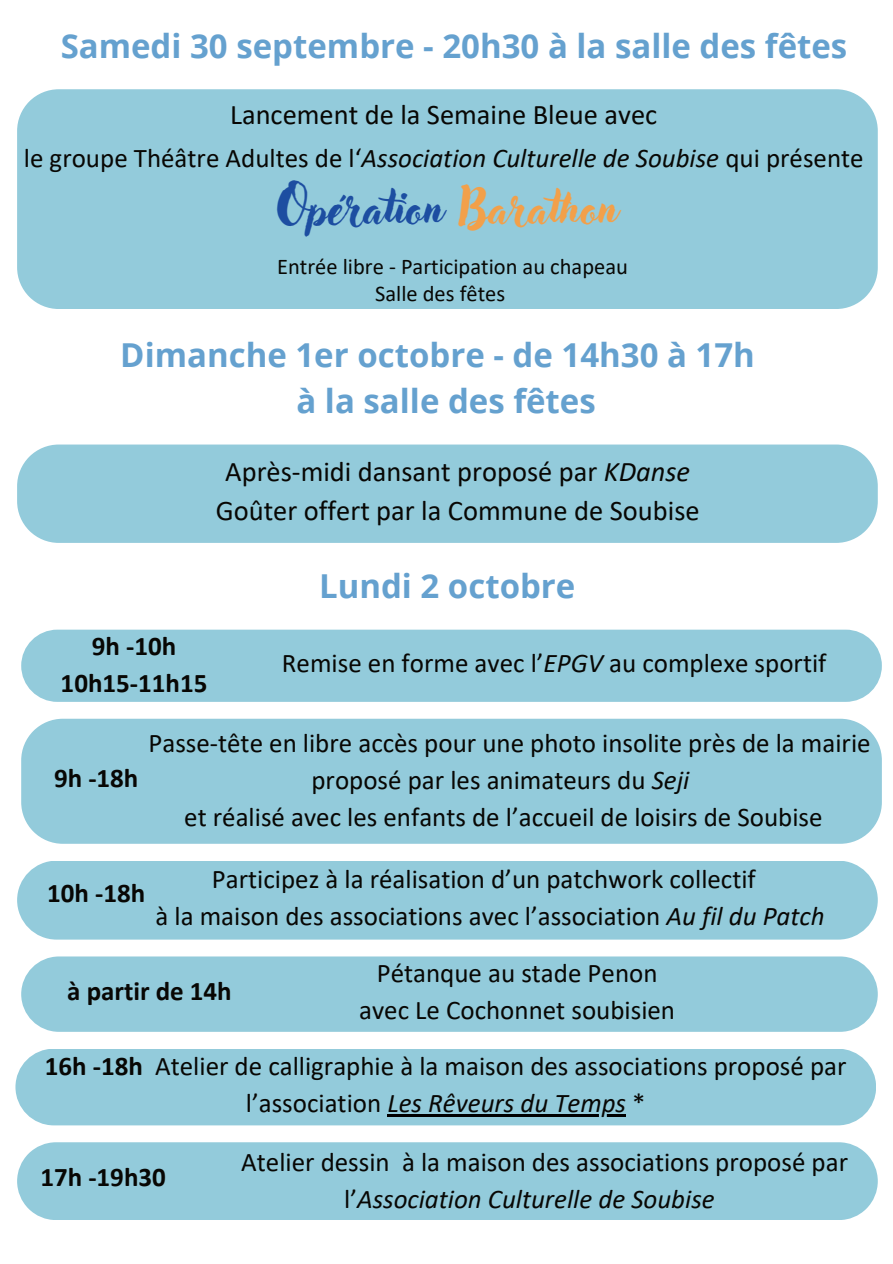
<style>
.page{position:relative;width:893px;height:1264px;background:#fff}
.page>*{position:absolute;margin:0;border:0;box-sizing:border-box;transform-origin:0 0}
.t1{font:45px "Adlery Pro";color:#1d4ea1}
.t2{font:700 33px/46px "Open Sans";color:#65a1cf;text-align:center}
.t3{font:28.5px/39.3px "Calibri";color:#080704;text-align:center}
.t4{font:27px/37px "Calibri";color:#080704;text-align:center}
.t5{font:700 27px/37px "Calibri";color:#080704;text-align:center}
.t6{font:22.5px "Calibri";color:#080704}
.s1{font-style:italic}
.s2{color:#f2a04a}
.s3{font-weight:700}
</style>
<div class="page">
<div style="left:17px;top:89px;width:860px;height:220px;background:#93cbdb"></div>
<div style="left:17px;top:444px;width:860px;height:99px;background:#93cbdb"></div>
<div style="left:21px;top:629px;width:860px;height:73px;background:#93cbdb;border-radius:36px"></div>
<div style="left:17px;top:860px;width:860px;height:79px;background:#93cbdb;border-radius:39px"></div>
<div style="left:21px;top:956px;width:856px;height:75px;background:#93cbdb;border-radius:38px"></div>
<div style="left:15px;top:1048px;width:861px;height:77px;background:#93cbdb;border-radius:38px"></div>
<hr style="left:387px;top:1113px;width:239px;height:3px;background:#000">
<div style="left:17px;top:1142px;width:860px;height:77px;background:#93cbdb"></div>
<div style="left:21px;top:718px;width:860px;height:125px;background:#93cbdb"></div>
<p class="t2" style="left:61px;top:22px;width:788px">Samedi 30 septembre - 20h30 à la salle des fêtes</p>
<p class="t3" style="left:230px;top:94px;width:428px">Lancement de la Semaine Bleue avec</p>
<p class="t4" style="left:24px;top:139px;width:841px">le groupe Théâtre Adultes de l‘<span class="s1">Association Culturelle de Soubise</span> qui présente</p>
<h1 class="t1" style="left:276px;top:181px;width:342px">Opération <span class="s2">Barathon</span></h1>
<p class="t6" style="left:277px;top:251px;width:352px">Entrée libre - Participation au chapeau</p>
<p class="t6" style="left:375px;top:278px;width:132px">Salle des fêtes</p>
<p class="t2" style="left:120px;top:331px;width:636px">Dimanche 1er octobre - de 14h30 à 17h à la salle des fêtes</p>
<p class="t3" style="left:216px;top:451px;width:485px">Après-midi dansant proposé par <span class="s1">KDanse<br></span>Goûter offert par la Commune de Soubise</p>
<p class="t5" style="left:61px;top:627px;width:148px">9h -10h<br>10h15-11h15</p>
<p class="t2" style="left:319px;top:562px;width:258px">Lundi 2 octobre</p>
<p class="t4" style="left:282px;top:643px;width:546px">Remise en forme avec l’<span class="s1">EPGV</span> au complexe sportif</p>
<p class="t5" style="left:54px;top:759px;width:86px">9h -18h</p>
<p class="t4" style="left:148px;top:723px;width:723px">Passe-tête en libre accès pour une photo insolite près de la mairie</p>
<p class="t4" style="left:311px;top:761px;width:379px">proposé par les animateurs du <span class="s1">Seji</span></p>
<p class="t4" style="left:184px;top:798px;width:639px">et réalisé avec les enfants de l’accueil de loisirs de Soubise</p>
<p class="t5" style="left:47px;top:874px;width:100px">10h -18h</p>
<p class="t4" style="left:155px;top:859px;width:670px">Participez à la réalisation d’un patchwork collectif<br>à la maison des associations avec l’association <span class="s1">Au fil du Patch</span></p>
<p class="t4" style="left:359px;top:953px;width:317px">Pétanque au stade Penon avec Le Cochonnet soubisien</p>
<p class="t4" style="left:45px;top:1046px;width:803px"><span class="s3">16h -18h</span> Atelier de calligraphie à la maison des associations proposé par l’association <span class="s1">Les Rêveurs du Temps</span> *</p>
<p class="t5" style="left:67px;top:972px;width:166px">à partir de 14h</p>
<p class="t5" style="left:40px;top:1157px;width:127px">17h -19h30</p>
<p class="t4" style="left:344px;top:1142px;width:505px;text-align:left;text-indent:-103px">Atelier dessin à la maison des associations proposé par l’<span class="s1">Association Culturelle de Soubise</span></p>
</div>
